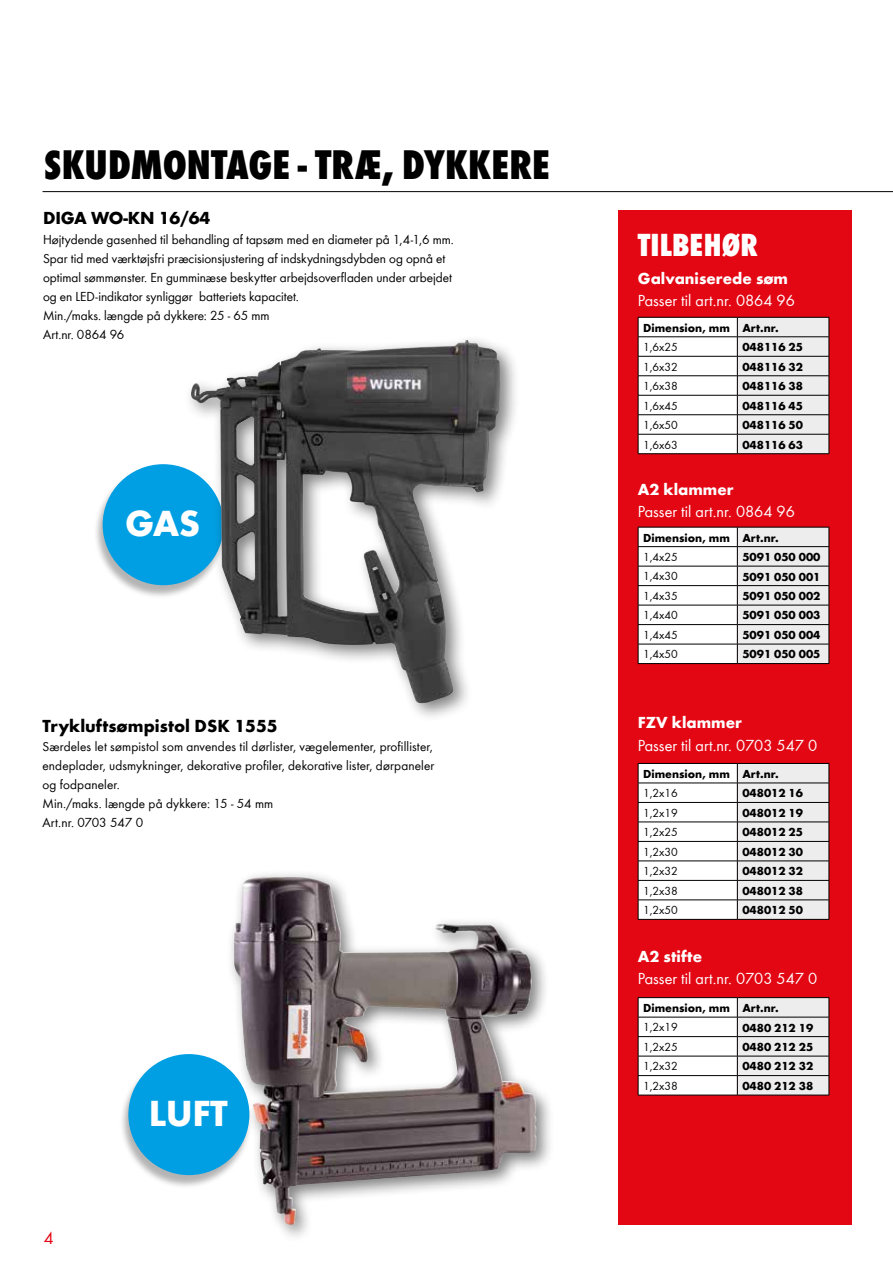
<style>
.page{position:relative;width:893px;height:1263px;background:#fff}
.page>*{position:absolute;margin:0;border:0;box-sizing:border-box;transform-origin:0 0}
.t1{font:42.75px "Wuerth Extra Bold Cond Caps";color:#000}
.t2{font:700 37.5px "Wuerth";letter-spacing:-.01em;color:#fff}
.t3{font:800 condensed 33px "Wuerth";letter-spacing:.005em;color:#fff}
.t4{font:700 18px "Wuerth";color:#000}
.t5{font:18px "Wuerth";color:#e30613}
.t6{font:16.5px "Wuerth";color:#fff}
.t7{font:700 16.5px "Wuerth";color:#fff}
.t8{font:13.5px/19.2px "Wuerth";color:#000}
.t9{font:700 12px "Wuerth";color:#000}
.t10{font:12px "Wuerth";color:#000}
</style>
<div class="page">
<hr style="left:43px;top:191px;width:850px;height:1px;background:#000">
<div style="left:619px;top:210px;width:233px;height:1015px;background:#e30613"></div>
<svg style="left:638px;top:317px;width:192px;height:137px;background:#e5e4e5"></svg>
<hr style="left:638px;top:453px;width:99px;height:1px;background:#000">
<hr style="left:737px;top:453px;width:92px;height:1px;background:#000">
<svg style="left:638px;top:527px;width:192px;height:136px;background:#e5e5e5"></svg>
<hr style="left:638px;top:663px;width:99px;height:1px;background:#000">
<hr style="left:737px;top:663px;width:92px;height:1px;background:#000">
<svg style="left:638px;top:763px;width:192px;height:156px;background:#e6e5e5"></svg>
<hr style="left:638px;top:919px;width:99px;height:1px;background:#000">
<hr style="left:737px;top:919px;width:92px;height:1px;background:#000">
<hr style="left:638px;top:997px;width:99px;height:1px;background:#000">
<hr style="left:737px;top:997px;width:92px;height:1px;background:#000">
<svg style="left:638px;top:998px;width:192px;height:97px;background:#e7e7e7"></svg>
<hr style="left:638px;top:1095px;width:99px;height:1px;background:#000">
<hr style="left:737px;top:1095px;width:92px;height:1px;background:#000">
<div style="left:119px;top:1055px;width:134px;height:134px;background:#000;opacity:.3"></div>
<div style="left:128px;top:1054px;width:121px;height:121px;background:#009fe3;border-radius:50%"></div>
<div style="left:94px;top:466px;width:133px;height:133px;background:#000;opacity:.3"></div>
<div style="left:103px;top:464px;width:121px;height:121px;background:#009fe3;border-radius:50%"></div>
<div style="left:183px;top:333px;width:337px;height:390px;background:#000;opacity:.5"></div>
<img style="left:191px;top:340px;width:274px;height:298px">
<div style="left:227px;top:870px;width:328px;height:373px;background:#000;opacity:.5"></div>
<img style="left:234px;top:877px;width:62px;height:348px">
<h1 class="t1" style="left:44px;top:134px;width:507px">SKUDMONTAGE - TRÆ, DYKKERE</h1>
<h3 class="t4" style="left:43px;top:205px;width:169px">DIGA WO-KN 16/64</h3>
<p class="t8" style="left:43px;top:229px;width:412px">Højtydende gasenhed til behandling af tapsøm med en diameter på 1,4-1,6 mm.<br>Spar tid med værktøjsfri præcisionsjustering af indskydningsdybden og opnå et optimal sømmønster. En gumminæse beskytter arbejdsoverfladen under arbejdet og en LED-indikator synliggør batteriets kapacitet.<br>Min./maks. længde på dykkere: 25 - 65 mm<br>Art.nr. 0864 96</p>
<h2 class="t2" style="left:125px;top:496px;width:77px">GAS</h2>
<h3 class="t4" style="left:43px;top:712px;width:237px">Trykluftsømpistol DSK 1555</h3>
<p class="t8" style="left:43px;top:736px;width:393px">Særdeles let sømpistol som anvendes til dørlister, vægelementer, profillister, endeplader, udsmykninger, dekorative profiler, dekorative lister, dørpaneler og fodpaneler.<br>Min./maks. længde på dykkere: 15 - 54 mm<br>Art.nr. 0703 547 0</p>
<h3 class="t5" style="left:44px;top:1226px;width:11px">4</h3>
<h2 class="t2" style="left:149px;top:1086px;width:80px">LUFT</h2>
<h3 class="t3" style="left:638px;top:221px;width:122px">TILBEHØR</h3>
<p class="t7" style="left:638px;top:266px;width:152px">Galvaniserede søm</p>
<p class="t6" style="left:638px;top:290px;width:159px">Passer til art.nr. 0864 96</p>
<p class="t9" style="left:643px;top:319px;width:137px">Dimension, mm Art.nr.</p>
<p class="t10" style="left:643px;top:339px;width:36px">1,6x25</p>
<p class="t9" style="left:742px;top:338px;width:62px">048116 25</p>
<p class="t10" style="left:643px;top:358px;width:36px">1,6x32</p>
<p class="t9" style="left:742px;top:358px;width:62px">048116 32</p>
<p class="t10" style="left:643px;top:378px;width:36px">1,6x38</p>
<p class="t9" style="left:742px;top:377px;width:62px">048116 38</p>
<p class="t10" style="left:643px;top:397px;width:36px">1,6x45</p>
<p class="t9" style="left:742px;top:397px;width:62px">048116 45</p>
<p class="t10" style="left:643px;top:417px;width:36px">1,6x50</p>
<p class="t9" style="left:742px;top:416px;width:62px">048116 50</p>
<p class="t10" style="left:643px;top:436px;width:36px">1,6x63</p>
<p class="t9" style="left:742px;top:436px;width:62px">048116 63</p>
<p class="t7" style="left:638px;top:477px;width:97px">A2 klammer</p>
<p class="t6" style="left:638px;top:501px;width:159px">Passer til art.nr. 0864 96</p>
<p class="t9" style="left:643px;top:529px;width:137px">Dimension, mm Art.nr.</p>
<p class="t10" style="left:643px;top:549px;width:36px">1,4x25</p>
<p class="t9" style="left:742px;top:548px;width:79px">5091 050 000</p>
<p class="t10" style="left:643px;top:568px;width:36px">1,4x30</p>
<p class="t9" style="left:742px;top:568px;width:79px">5091 050 001</p>
<p class="t10" style="left:643px;top:588px;width:36px">1,4x35</p>
<p class="t9" style="left:742px;top:587px;width:79px">5091 050 002</p>
<p class="t10" style="left:643px;top:607px;width:36px">1,4x40</p>
<p class="t9" style="left:742px;top:607px;width:79px">5091 050 003</p>
<p class="t10" style="left:643px;top:627px;width:36px">1,4x45</p>
<p class="t9" style="left:742px;top:626px;width:79px">5091 050 004</p>
<p class="t10" style="left:643px;top:646px;width:36px">1,4x50</p>
<p class="t9" style="left:742px;top:646px;width:79px">5091 050 005</p>
<p class="t7" style="left:638px;top:711px;width:106px">FZV klammer</p>
<p class="t6" style="left:638px;top:734px;width:181px">Passer til art.nr. 0703 547 0</p>
<p class="t9" style="left:643px;top:765px;width:137px">Dimension, mm Art.nr.</p>
<p class="t10" style="left:643px;top:785px;width:36px">1,2x16</p>
<p class="t9" style="left:742px;top:784px;width:62px">048012 16</p>
<p class="t10" style="left:643px;top:804px;width:36px">1,2x19</p>
<p class="t9" style="left:742px;top:804px;width:62px">048012 19</p>
<p class="t10" style="left:643px;top:824px;width:36px">1,2x25</p>
<p class="t9" style="left:742px;top:823px;width:62px">048012 25</p>
<p class="t10" style="left:643px;top:843px;width:36px">1,2x30</p>
<p class="t9" style="left:742px;top:843px;width:62px">048012 30</p>
<p class="t10" style="left:643px;top:863px;width:36px">1,2x32</p>
<p class="t9" style="left:742px;top:862px;width:62px">048012 32</p>
<p class="t10" style="left:643px;top:882px;width:36px">1,2x38</p>
<p class="t9" style="left:742px;top:882px;width:62px">048012 38</p>
<p class="t10" style="left:643px;top:902px;width:36px">1,2x50</p>
<p class="t9" style="left:742px;top:901px;width:62px">048012 50</p>
<p class="t7" style="left:638px;top:944px;width:66px">A2 stifte</p>
<p class="t6" style="left:638px;top:968px;width:181px">Passer til art.nr. 0703 547 0</p>
<p class="t9" style="left:643px;top:999px;width:137px">Dimension, mm Art.nr.</p>
<p class="t10" style="left:643px;top:1019px;width:36px">1,2x19</p>
<p class="t9" style="left:742px;top:1019px;width:72px">0480 212 19</p>
<p class="t10" style="left:643px;top:1039px;width:36px">1,2x25</p>
<p class="t9" style="left:742px;top:1038px;width:72px">0480 212 25</p>
<p class="t10" style="left:643px;top:1058px;width:36px">1,2x32</p>
<p class="t9" style="left:742px;top:1058px;width:72px">0480 212 32</p>
<p class="t10" style="left:643px;top:1078px;width:36px">1,2x38</p>
<p class="t9" style="left:742px;top:1077px;width:72px">0480 212 38</p>
</div>
